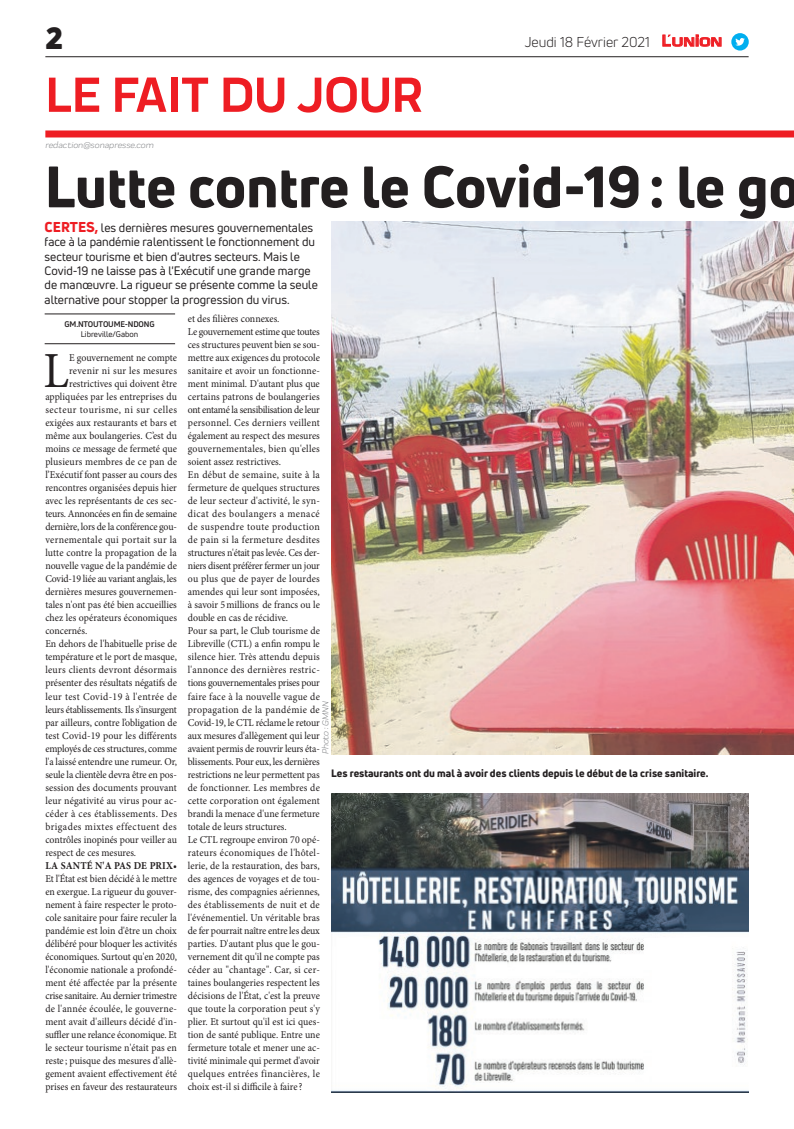
<style>
.page{position:relative;width:794px;height:1129px;background:#fff}
.page>*{position:absolute;margin:0;border:0;box-sizing:border-box;transform-origin:0 0}
.t1{font:800 57px "Uni Neue";color:#231f20}
.t2{font:700 51px "Praktika";color:#ee1d23}
.t3{font:50.5px "Minion Pro";color:#231f20;scale:.94 1}
.t4{font:900 30px "Uni Neue";color:#231f20}
.t5{font:14px "Uni Neue";color:#231f20}
.t6{font:12px/14.4px "Uni Neue";color:#231f20}
.t7{font:10.5px/13px "Minion Pro";color:#231f20;scale:.94 1}
.t8{font:10.5px "Minion Pro";letter-spacing:-.02em;color:#231f20;scale:.94 1}
.t9{font:10.5px "Minion Pro";letter-spacing:.03em;color:#231f20;scale:.94 1}
.t10{font:800 10.5px "Uni Neue";color:#231f20}
.t11{font:10.5px "Minion Pro";letter-spacing:.045em;color:#231f20;scale:.94 1}
.t12{font:10.5px "Minion Pro";letter-spacing:.02em;color:#231f20;scale:.94 1}
.t13{font:10.5px "Minion Pro";letter-spacing:.035em;color:#231f20;scale:.94 1}
.t14{font:10.5px "Minion Pro";letter-spacing:.025em;color:#231f20;scale:.94 1}
.t15{font:700 10.5px "Minion Pro";letter-spacing:.015em;color:#231f20;scale:.94 1}
.t16{font:italic 9px "Praktika";color:#818386}
.t17{font:700 8px "Uni Neue";letter-spacing:-.02em;color:#231f20}
.t18{font:8px "Uni Neue";color:#231f20}
.s1{font-family:"Eurostile";font-weight:600;font-size:14.9px;color:#ee1d23}
.s2{font-family:"Eurostile";font-weight:600;font-size:11.4px;color:#ee1d23}
.s3{font-weight:800;font-size:14px;color:#ee1d23}
.s4{font-weight:400}
</style>
<div class="page">
<hr style="left:45px;top:56px;width:703px;height:1px;background:#231f20">
<img style="left:332px;top:793px;width:417px;height:298px">
<svg style="left:662px;top:34px;width:60px;height:13px"></svg>
<div style="left:731px;top:33px;width:17px;height:18px;background:#00aeef;border-radius:50%"></div>
<svg style="left:735px;top:38px;width:10px;height:8px"></svg>
<div style="left:45px;top:130px;width:749px;height:7px;background:#ee1d23"></div>
<hr style="left:45px;top:343px;width:130px;height:1px;background:#231f20">
<hr style="left:45px;top:314px;width:130px;height:1px;background:#231f20">
<img style="left:331px;top:222px;width:463px;height:532px">
<h3 class="t4" style="left:45px;top:17px;width:19px">2</h3>
<h2 class="t2" style="left:45px;top:54px;width:378px">LE FAIT DU JOUR</h2>
<p class="t16" style="left:45px;top:139px;width:110px">redaction@sonapresse.com</p>
<h3 class="t5" style="left:525px;top:33px;width:199px">Jeudi 18 Février 2021 <span class="s1">L</span><span class="s2">UNION</span></h3>
<h1 class="t1" style="left:45px;top:148px;width:757px">Lutte contre le Covid-19: le go</h1>
<p class="t6" style="left:45px;top:220px;width:275px"><span class="s3">CERTES,</span> les dernières mesures gouvernementales face à la pandémie ralentissent le fonctionnement du secteur tourisme et bien d'autres secteurs. Mais le Covid-19 ne laisse pas à l'Exécutif une grande marge de manœuvre. La rigueur se présente comme la seule alternative pour stopper la progression du virus.</p>
<p class="t17" style="left:65px;top:319px;width:91px">GM.NTOUTOUME-NDONG</p>
<p class="t18" style="left:81px;top:329px;width:59px">Libreville/Gabon</p>
<p class="t7" style="left:188px;top:312px;width:142px">et des filières connexes.<br>Le gouvernement estime que toutes ces structures peuvent bien se sou&shy;mettre aux exigences du protocole sanitaire et avoir un fonctionne&shy;ment minimal. D'autant plus que certains patrons de boulangeries ont entamé la sensibilisation de leur personnel. Ces derniers veillent également au respect des mesures gouvernementales, bien qu'elles soient assez restrictives.<br>En début de semaine, suite à la fermeture de quelques structures de leur secteur d'activité, le syn&shy;dicat des boulangers a menacé de suspendre toute production de pain si la fermeture desdites structures n'était pas levée. Ces der&shy;niers disent préférer fermer un jour ou plus que de payer de lourdes amendes qui leur sont imposées, à savoir 5millions de francs ou le double en cas de récidive.<br>Pour sa part, le Club tourisme de Libreville (CTL) a enfin rompu le silence hier. Très attendu depuis l'annonce des dernières restric&shy;tions gouvernementales prises pour faire face à la nouvelle vague de propagation de la pandémie de Covid-19, le CTL réclame le retour aux mesures d'allègement qui leur avaient permis de rouvrir leurs éta&shy;blissements. Pour eux, les dernières restrictions ne leur permettent pas de fonctionner. Les membres de cette corporation ont également brandi la menace d'une fermeture totale de leurs structures.<br>Le CTL regroupe environ 70 opé&shy;rateurs économiques de l'hôtel&shy;lerie, de la restauration, des bars, des agences de voyages et de tou&shy;risme, des compagnies aériennes, des établissements de nuit et de l'événementiel. Un véritable bras de fer pourrait naître entre les deux parties. D'autant plus que le gou&shy;vernement dit qu'il ne compte pas céder au "chantage". Car, si cer&shy;taines boulangeries respectent les décisions de l'État, c'est la preuve que toute la corporation peut s'y plier. Et surtout qu'il est ici ques&shy;tion de santé publique. Entre une fermeture totale et mener une ac&shy;tivité minimale qui permet d'avoir quelques entrées financières, le choix est-il si difficile à faire ?</p>
<h3 class="t3" style="left:44px;top:337px;width:29px">L</h3>
<p class="t7" style="left:69px;top:351px;width:116px">E gouvernement ne compte</p>
<p class="t14" style="left:69px;top:364px;width:116px">revenir ni sur les mesures</p>
<p class="t7" style="left:69px;top:377px;width:116px">restrictives qui doivent être</p>
<p class="t7" style="left:45px;top:390px;width:141px">appliquées par les entreprises du</p>
<p class="t11" style="left:45px;top:403px;width:141px">secteur tourisme, ni sur celles</p>
<p class="t7" style="left:45px;top:416px;width:141px">exigées aux restaurants et bars et</p>
<p class="t7" style="left:45px;top:429px;width:141px">même aux boulangeries. C’est du</p>
<p class="t7" style="left:45px;top:442px;width:141px">moins ce message de fermeté que</p>
<p class="t12" style="left:45px;top:455px;width:141px">plusieurs membres de ce pan de</p>
<p class="t7" style="left:45px;top:468px;width:141px">l’Exécutif font passer au cours des</p>
<p class="t7" style="left:45px;top:481px;width:141px">rencontres organisées depuis hier</p>
<p class="t7" style="left:45px;top:494px;width:141px">avec les représentants de ces sec-</p>
<p class="t8" style="left:45px;top:507px;width:141px">teurs. Annoncées en fin de semaine</p>
<p class="t7" style="left:45px;top:520px;width:141px">dernière, lors de la conférence gou-</p>
<p class="t9" style="left:45px;top:533px;width:141px">vernementale qui portait sur la</p>
<p class="t7" style="left:45px;top:546px;width:141px">lutte contre la propagation de la</p>
<p class="t7" style="left:45px;top:559px;width:141px">nouvelle vague de la pandémie de</p>
<p class="t7" style="left:45px;top:572px;width:141px">Covid-19 liée au variant anglais, les</p>
<p class="t7" style="left:45px;top:585px;width:141px">dernières mesures gouvernemen-</p>
<p class="t7" style="left:45px;top:598px;width:141px">tales n'ont pas été bien accueillies</p>
<p class="t7" style="left:45px;top:611px;width:141px">chez les opérateurs économiques</p>
<p class="t7" style="left:45px;top:624px;width:46px">concernés.</p>
<p class="t7" style="left:45px;top:637px;width:141px">En dehors de l'habituelle prise de</p>
<p class="t7" style="left:45px;top:650px;width:141px">température et le port de masque,</p>
<p class="t9" style="left:45px;top:663px;width:141px">leurs clients devront désormais</p>
<p class="t7" style="left:45px;top:676px;width:141px">présenter des résultats négatifs de</p>
<p class="t13" style="left:45px;top:689px;width:141px">leur test Covid-19 à l'entrée de</p>
<p class="t7" style="left:45px;top:702px;width:141px">leurs établissements. Ils s’insurgent</p>
<p class="t7" style="left:45px;top:715px;width:141px">par ailleurs, contre l’obligation de</p>
<p class="t7" style="left:45px;top:728px;width:141px">test Covid-19 pour les différents</p>
<p class="t8" style="left:45px;top:741px;width:141px">employés de ces structures, comme</p>
<p class="t7" style="left:45px;top:754px;width:141px">l'a laissé entendre une rumeur. Or,</p>
<p class="t7" style="left:45px;top:767px;width:141px">seule la clientèle devra être en pos-</p>
<p class="t7" style="left:45px;top:780px;width:141px">session des documents prouvant</p>
<p class="t7" style="left:45px;top:793px;width:141px">leur négativité au virus pour ac-</p>
<p class="t9" style="left:45px;top:806px;width:141px">céder à ces établissements. Des</p>
<p class="t11" style="left:45px;top:819px;width:141px">brigades mixtes effectuent des</p>
<p class="t7" style="left:45px;top:832px;width:141px">contrôles inopinés pour veiller au</p>
<p class="t7" style="left:45px;top:845px;width:98px">respect de ces mesures.</p>
<p class="t15" style="left:45px;top:857px;width:141px">LA SANTÉ N'A PAS DE PRIX<span class="s4">•</span></p>
<p class="t7" style="left:45px;top:871px;width:141px">Et l'État est bien décidé à le mettre</p>
<p class="t7" style="left:45px;top:884px;width:141px">en exergue. La rigueur du gouver-</p>
<p class="t7" style="left:45px;top:897px;width:141px">nement à faire respecter le proto-</p>
<p class="t7" style="left:45px;top:910px;width:141px">cole sanitaire pour faire reculer la</p>
<p class="t7" style="left:45px;top:923px;width:141px">pandémie est loin d'être un choix</p>
<p class="t7" style="left:45px;top:936px;width:141px">délibéré pour bloquer les activités</p>
<p class="t7" style="left:45px;top:949px;width:141px">économiques. Surtout qu'en 2020,</p>
<p class="t7" style="left:45px;top:962px;width:141px">l'économie nationale a profondé-</p>
<p class="t7" style="left:45px;top:975px;width:141px">ment été affectée par la présente</p>
<p class="t8" style="left:45px;top:988px;width:141px">crise sanitaire. Au dernier trimestre</p>
<p class="t12" style="left:45px;top:1001px;width:141px">de l'année écoulée, le gouverne-</p>
<p class="t7" style="left:45px;top:1014px;width:141px">ment avait d'ailleurs décidé d'in-</p>
<p class="t7" style="left:45px;top:1027px;width:141px">suffler une relance économique. Et</p>
<p class="t7" style="left:45px;top:1040px;width:141px">le secteur tourisme n'était pas en</p>
<p class="t7" style="left:45px;top:1053px;width:141px">reste ; puisque des mesures d'allè-</p>
<p class="t7" style="left:45px;top:1066px;width:141px">gement avaient effectivement été</p>
<p class="t7" style="left:45px;top:1079px;width:141px">prises en faveur des restaurateurs</p>
<p class="t16" style="left:319px;top:754px;width:54px;rotate:-90deg">Photo : GMNN</p>
<p class="t10" style="left:331px;top:765px;width:379px">Les restaurants ont du mal à avoir des clients depuis le début de la crise sanitaire.</p>
</div>
